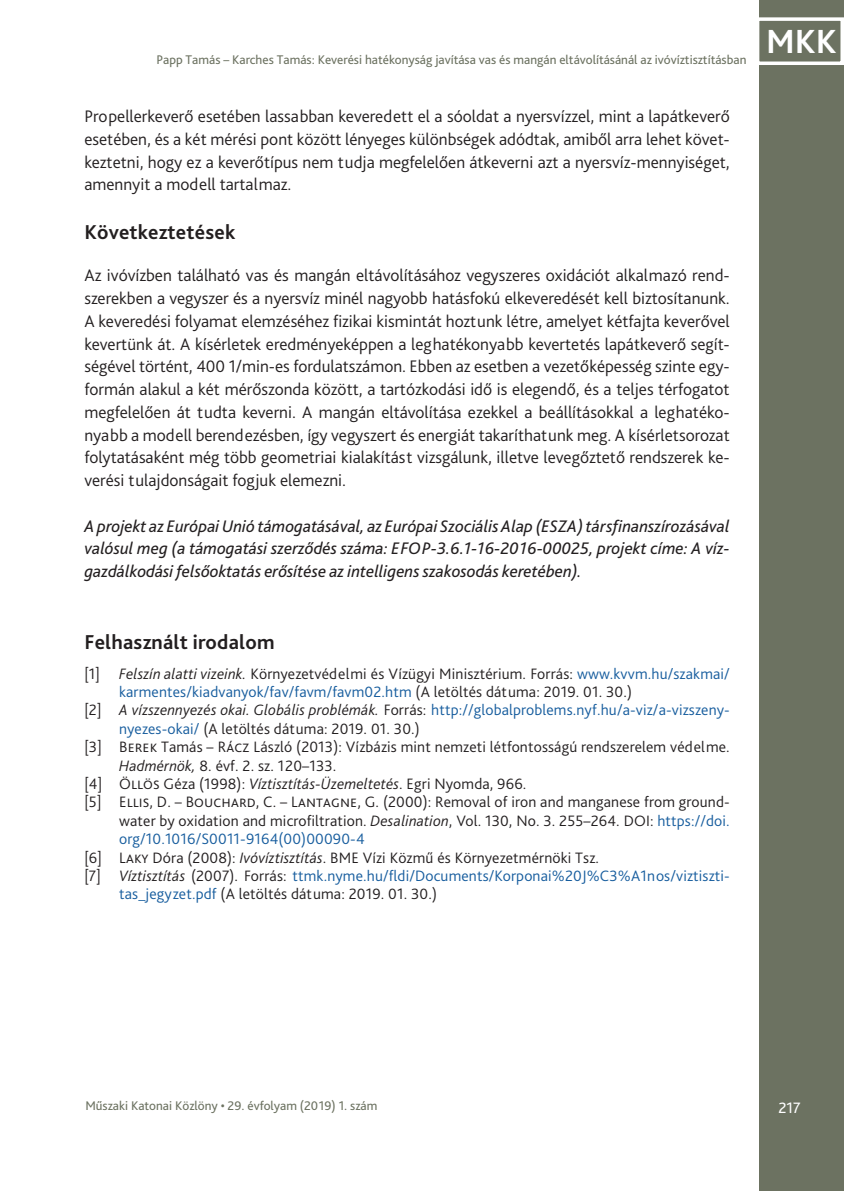
<style>
.page{position:relative;width:844px;height:1191px;background:#fff}
.page>*{position:absolute;margin:0;border:0;box-sizing:border-box;transform-origin:0 0}
.t1{font:700 35px "Bliss Pro";color:#fff}
.IRODALOMJEGYZÉK___cí{font:700 21px "Bliss Pro";letter-spacing:.01em;color:#231f20}
.Címsor_1{font:700 21px "Bliss Pro";letter-spacing:.01em;color:#231f20}
.Szöveg_1st{font:300 17.5px/22.8px "Bliss Pro";color:#231f20;text-align:justify}
.Szöveg_1st___3_mm{font:300 17.5px/22.8px "Bliss Pro";color:#231f20;text-align:justify}
.Szöveg_1st___3_mm-2{font:italic 17.5px/22.8px "Bliss Pro";color:#231f20;text-align:justify}
.t2{font:300 15.75px/18.4px "Bliss Pro";letter-spacing:.01em;color:#231f20}
.t3{font:300 15.75px/18.4px "Bliss Pro";letter-spacing:.01em;color:#175d9e}
.t4{font:15.75px "Bliss Pro";color:#fff}
.t5{font:13.12px "Bliss Pro";color:#6c7261}
.s1{font-style:italic}
.s2{color:#175d9e}
.s3{color:#231f20}
.s4{font-style:italic;color:#231f20}
</style>
<div class="page">
<div style="left:759px;top:0;width:84px;height:1191px;background:#6c7261"></div>
<div style="left:755px;top:17px;width:88px;height:48px;border:4px solid #fff"></div>
<p class="t5" style="left:156px;top:51px;width:591px">Papp Tamás – Karches Tamás: Keverési hatékonyság javítása vas és mangán eltávolításánál az ivóvíztisztításban</p>
<p class="Szöveg_1st___3_mm" style="left:84px;top:104px;width:646px">Propellerkeverő esetében lassabban keveredett el a sóoldat a nyersvízzel, mint a lapátkeverő esetében, és a két mérési pont között lényeges különbségek adódtak, amiből arra lehet követ&shy;keztetni, hogy ez a keverőtípus nem tudja megfelelően átkeverni azt a nyersvíz-mennyiséget, amennyit a modell tartalmaz.</p>
<p class="Címsor_1" style="left:84px;top:219px;width:152px">Következtetések</p>
<p class="Szöveg_1st" style="left:84px;top:264px;width:646px">Az ivóvízben található vas és mangán eltávolításához vegyszeres oxidációt alkalmazó rend&shy;szerekben a vegyszer és a nyersvíz minél nagyobb hatásfokú elkeveredését kell biztosítanunk.<br>A keveredési folyamat elemzéséhez fizikai kismintát hoztunk létre, amelyet kétfajta keverővel kevertünk át. A kísérletek eredményeképpen a leghatékonyabb kevertetés lapátkeverő segít&shy;ségével történt, 400 1/min-es fordulatszámon. Ebben az esetben a vezetőképesség szinte egy&shy;formán alakul a két mérőszonda között, a tartózkodási idő is elegendő, és a teljes térfogatot megfelelően át tudta keverni. A mangán eltávolítása ezekkel a beállításokkal a leghatéko&shy;nyabb a modell berendezésben, így vegyszert és energiát takaríthatunk meg. A kísérletsorozat folytatásaként még több geometriai kialakítást vizsgálunk, illetve levegőztető rendszerek ke&shy;verési tulajdonságait fogjuk elemezni.</p>
<p class="Szöveg_1st___3_mm-2" style="left:84px;top:514px;width:646px">A projekt az Európai Unió támogatásával, az Európai Szociális Alap (ESZA) társfinanszírozásával valósul meg (a támogatási szerződés száma: EFOP-3.6.1-16-2016-00025, projekt címe: A víz&shy;gazdálkodási felsőoktatás erősítése az intelligens szakosodás keretében).</p>
<p class="IRODALOMJEGYZÉK___cí" style="left:84px;top:629px;width:192px">Felhasznált irodalom</p>
<p class="t2" style="left:119px;top:664px;width:612px;text-indent:-35px">[1] <span class="s1">Felszín alatti vizeink.</span> Környezetvédelmi és Vízügyi Minisztérium. Forrás: <span class="s2">www.kvvm.hu/szakmai/ karmentes/kiadvanyok/fav/favm/favm02.htm</span> (A letöltés dátuma: 2019. 01. 30.)</p>
<p class="t3" style="left:119px;top:700px;width:612px;text-indent:-35px"><span class="s3">[2]</span> <span class="s4">A vízszennyezés okai. Globális problémák.</span> <span class="s3">Forrás:</span> http://globalproblems.nyf.hu/a-viz/a-vizszen - nyezes-okai/ <span class="s3">(A letöltés dátuma: 2019. 01. 30.)</span></p>
<p class="t2" style="left:119px;top:737px;width:612px;text-indent:-35px">[3] Berek Tamás – Rácz László (2013): Vízbázis mint nemzeti létfontosságú rendszerelem védelme.<br><span class="s1">Hadmérnök,</span> 8. évf. 2. sz. 120–133.</p>
<p class="t2" style="left:84px;top:774px;width:443px">[4] Öllös Géza (1998): <span class="s1">Víztisztítás-Üzemeltetés</span>. Egri Nyomda, 966.</p>
<p class="t2" style="left:119px;top:792px;width:612px;text-align:justify;text-indent:-35px">[5] Ellis, D. – Bouchard, C. – Lantagne, G. (2000): Removal of iron and manganese from ground&shy;water by oxidation and microfiltration. <span class="s1">Desalination</span>, Vol. 130, No. 3. 255–264. DOI: <span class="s2">https://doi. org/10.1016/S0011-9164(00)00090-4</span></p>
<p class="t2" style="left:84px;top:847px;width:516px">[6] Laky Dóra (2008): <span class="s1">Ivóvíztisztítás</span>. BME Vízi Közmű és Környezetmérnöki Tsz.</p>
<p class="t3" style="left:119px;top:866px;width:612px;text-indent:-35px"><span class="s3">[7]</span> <span class="s4">Víztisztítás</span> <span class="s3">(2007). Forrás:</span> ttmk.nyme.hu/fldi/Documents/Korponai%20J%C3%A1nos/viztiszti&shy;tas_jegyzet.pdf <span class="s3">(A letöltés dátuma: 2019. 01. 30.)</span></p>
<h1 class="t1" style="left:765px;top:20px;width:72px">MKK</h1>
<p class="t5" style="left:85px;top:1098px;width:293px">Műszaki Katonai Közlöny • 29. évfolyam (2019) 1. szám</p>
<p class="t4" style="left:778px;top:1098px;width:24px">217</p>
</div>
